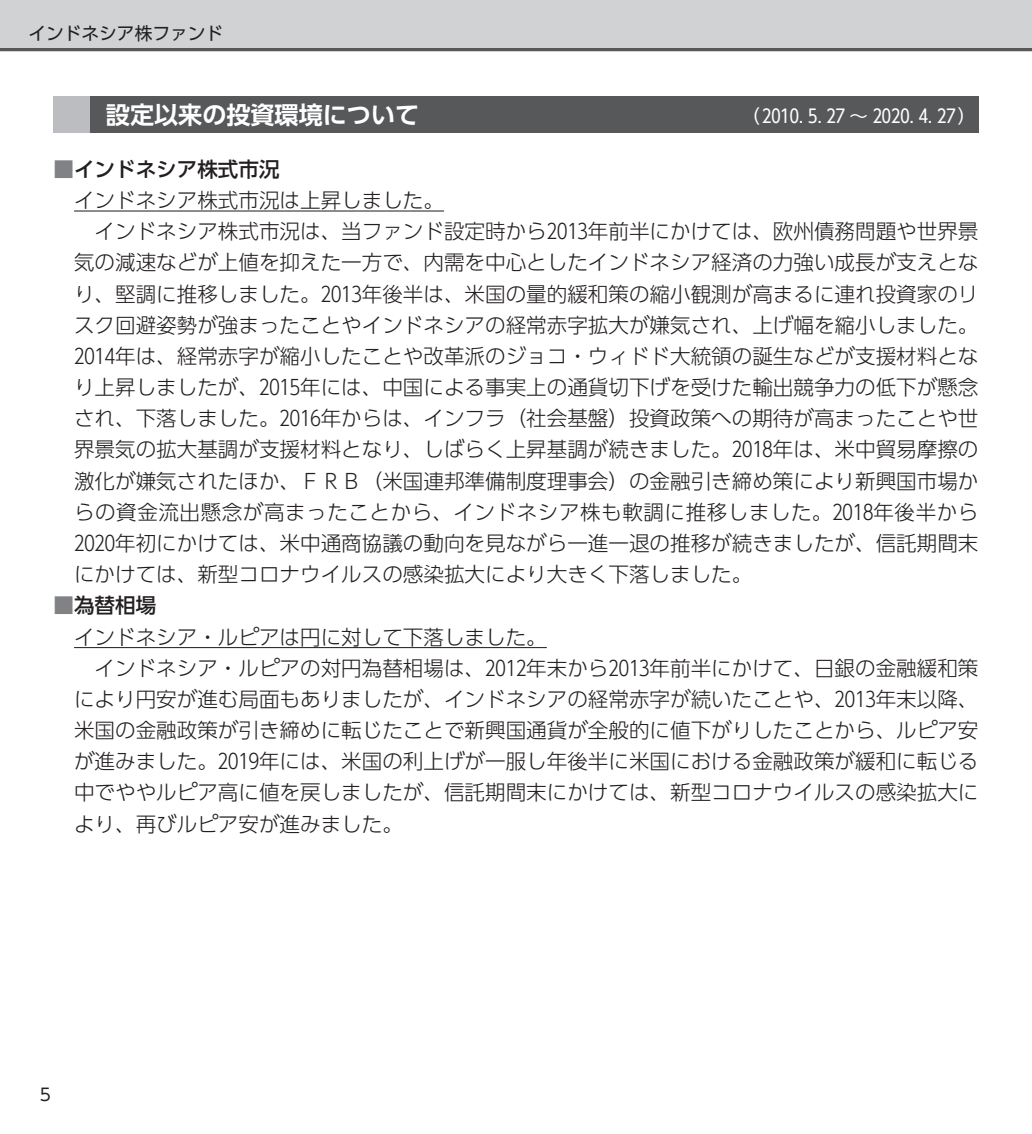
<style>
.page{position:relative;width:1032px;height:1134px;background:#fff}
.page>*{position:absolute;margin:0;border:0;box-sizing:border-box;transform-origin:0 0}
.t1{font:700 24px "UD Shin Go Pro De";color:#fff}
.t2{font:300 20.6px "UD Shin Go Pro";color:#231f20}
.t3{font:300 20.6px "UD Shin Go Pro";letter-spacing:.025em;color:#231f20}
.t4{font:500 20.6px "UD Shin Go Pro";color:#231f20}
.t5{font:18.4px "UD Shin Go Pro";color:#fff}
.t6{font:17.8px "UD Shin Go Pro";color:#231f20}
.t7{font:17px "UD Shin Go Pro";color:#231f20}
.s1{color:#808285}
</style>
<div class="page">
<div style="left:0;top:0;width:1032px;height:51px;background:#d1d2d4"></div>
<hr style="left:0;top:48px;width:1032px;height:3px;background:#57585a">
<hr style="left:74px;top:210px;width:370px;height:1px;background:#231f20">
<hr style="left:74px;top:647px;width:473px;height:1px;background:#231f20">
<div style="left:54px;top:96px;width:924px;height:37px;background:#57585a"></div>
<div style="left:54px;top:96px;width:36px;height:37px;background:#bcbdc0"></div>
<p class="t6" style="left:28px;top:19px;width:196px">インドネシア株ファンド</p>
<p class="t1" style="left:106px;top:95px;width:315px">設定以来の投資環境について</p>
<p class="t5" style="left:741px;top:101px;width:236px">（ 2010. 5. 27 ～ 2020. 4. 27）</p>
<p class="t4" style="left:54px;top:152px;width:228px"><span class="s1">■</span>インドネシア株式市況</p>
<p class="t2" style="left:74px;top:184px;width:371px">インドネシア株式市況は上昇しました。</p>
<p class="t2" style="left:95px;top:215px;width:885px">インドネシア株式市況は、当ファンド設定時から2013年前半にかけては、欧州債務問題や世界景</p>
<p class="t2" style="left:74px;top:246px;width:906px">気の減速などが上値を抑えた一方で、内需を中心としたインドネシア経済の力強い成長が支えとな</p>
<p class="t2" style="left:74px;top:277px;width:906px">り、堅調に推移しました。2013年後半は、米国の量的緩和策の縮小観測が高まるに連れ投資家のリ</p>
<p class="t2" style="left:74px;top:308px;width:906px">スク回避姿勢が強まったことやインドネシアの経常赤字拡大が嫌気され、上げ幅を縮小しました。</p>
<p class="t2" style="left:74px;top:339px;width:906px">2014年は、経常赤字が縮小したことや改革派のジョコ・ウィドド大統領の誕生などが支援材料とな</p>
<p class="t2" style="left:74px;top:371px;width:906px">り上昇しましたが、2015年には、中国による事実上の通貨切下げを受けた輸出競争力の低下が懸念</p>
<p class="t2" style="left:74px;top:402px;width:906px">され、下落しました。2016年からは、インフラ（社会基盤）投資政策への期待が高まったことや世</p>
<p class="t2" style="left:74px;top:433px;width:906px">界景気の拡大基調が支援材料となり、しばらく上昇基調が続きました。2018年は、米中貿易摩擦の</p>
<p class="t2" style="left:74px;top:464px;width:906px">激化が嫌気されたほか、ＦＲＢ（米国連邦準備制度理事会）の金融引き締め策により新興国市場か</p>
<p class="t3" style="left:74px;top:495px;width:906px">らの資金流出懸念が高まったことから、インドネシア株も軟調に推移しました。2018年後半から</p>
<p class="t2" style="left:74px;top:526px;width:906px">2020年初にかけては、米中通商協議の動向を見ながら一進一退の推移が続きましたが、信託期間末</p>
<p class="t2" style="left:74px;top:558px;width:680px">にかけては、新型コロナウイルスの感染拡大により大きく下落しました。</p>
<p class="t4" style="left:54px;top:589px;width:104px"><span class="s1">■</span>為替相場</p>
<p class="t2" style="left:74px;top:620px;width:474px">インドネシア・ルピアは円に対して下落しました。</p>
<p class="t2" style="left:95px;top:651px;width:885px">インドネシア・ルピアの対円為替相場は、2012年末から2013年前半にかけて、日銀の金融緩和策</p>
<p class="t2" style="left:74px;top:682px;width:906px">により円安が進む局面もありましたが、インドネシアの経常赤字が続いたことや、2013年末以降、</p>
<p class="t2" style="left:74px;top:714px;width:906px">米国の金融政策が引き締めに転じたことで新興国通貨が全般的に値下がりしたことから、ルピア安</p>
<p class="t2" style="left:74px;top:745px;width:906px">が進みました。2019年には、米国の利上げが一服し年後半に米国における金融政策が緩和に転じる</p>
<p class="t2" style="left:74px;top:776px;width:906px">中でややルピア高に値を戻しましたが、信託期間末にかけては、新型コロナウイルスの感染拡大に</p>
<p class="t2" style="left:74px;top:807px;width:330px">より、再びルピア安が進みました。</p>
<p class="t7" style="left:40px;top:1081px;width:13px">5</p>
</div>
